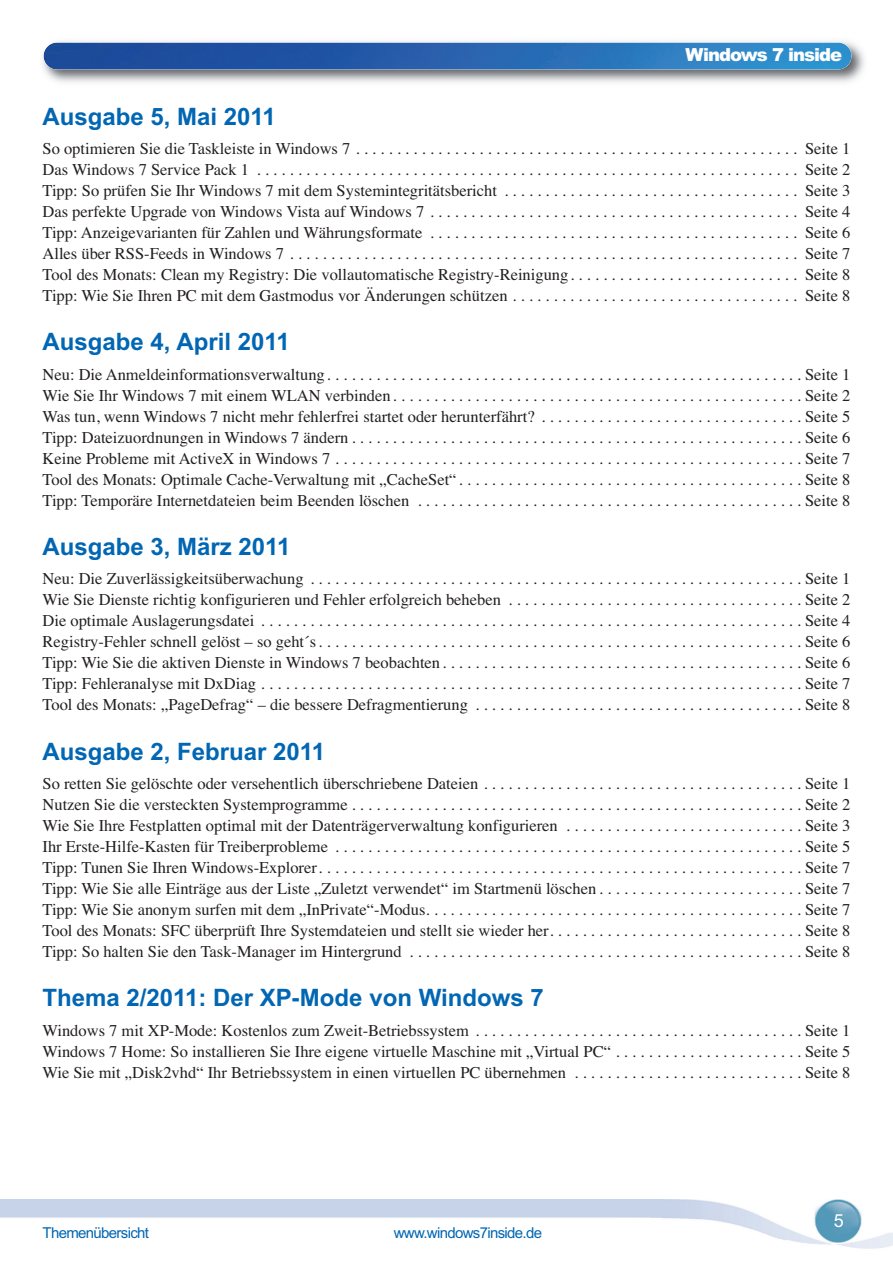
<style>
.page{position:relative;width:893px;height:1263px;background:#fff}
.page>*{position:absolute;margin:0;border:0;box-sizing:border-box;transform-origin:0 0}
.t1{font:700 24px "Arial";color:#0166b3}
.t2{font:900 18px "Arial";letter-spacing:-.055em;color:#fff}
.t3{font:18px "Arial";color:#fff}
.t4{font:16.5px/21px "Times";color:#231f20;text-align:justify}
.t5{font:15px "Arial";letter-spacing:-.045em;color:#0166b3}
</style>
<div class="page">
<img style="left:0;top:1199px;width:893px;height:50px">
<img style="left:42px;top:41px;width:822px;height:42px">
<img style="left:44px;top:43px;width:807px;height:27px;border-radius:14px">
<p class="t2" style="left:685px;top:45px;width:158px">Windows 7 inside</p>
<h1 class="t1" style="left:43px;top:107px;width:235px">Ausgabe 5, Mai 2011</h1>
<p class="t4" style="left:43px;top:140px;width:809px">So optimieren Sie die Taskleiste in Windows 7 . . . . . . . . . . . . . . . . . . . . . . . . . . . . . . . . . . . . . . . . . . . . . . . . . . . . . . Seite 1<br>Das Windows 7 Service Pack 1 . . . . . . . . . . . . . . . . . . . . . . . . . . . . . . . . . . . . . . . . . . . . . . . . . . . . . . . . . . . . . . . . . . Seite 2<br>Tipp: So prüfen Sie Ihr Windows 7 mit dem Systemintegritätsbericht . . . . . . . . . . . . . . . . . . . . . . . . . . . . . . . . . . . . Seite 3<br>Das perfekte Upgrade von Windows Vista auf Windows 7 . . . . . . . . . . . . . . . . . . . . . . . . . . . . . . . . . . . . . . . . . . . . . Seite 4<br>Tipp: Anzeigevarianten für Zahlen und Währungsformate . . . . . . . . . . . . . . . . . . . . . . . . . . . . . . . . . . . . . . . . . . . . . Seite 6<br>Alles über RSS-Feeds in Windows 7 . . . . . . . . . . . . . . . . . . . . . . . . . . . . . . . . . . . . . . . . . . . . . . . . . . . . . . . . . . . . . . Seite 7<br>Tool des Monats: Clean my Registry: Die vollautomatische Registry-Reinigung. . . . . . . . . . . . . . . . . . . . . . . . . . . . Seite 8<br>Tipp: Wie Sie Ihren PC mit dem Gastmodus vor Änderungen schützen . . . . . . . . . . . . . . . . . . . . . . . . . . . . . . . . . . . Seite 8</p>
<h1 class="t1" style="left:43px;top:333px;width:249px">Ausgabe 4, April 2011</h1>
<p class="t4" style="left:43px;top:365px;width:809px">Neu: Die Anmeldeinformationsverwaltung. . . . . . . . . . . . . . . . . . . . . . . . . . . . . . . . . . . . . . . . . . . . . . . . . . . . . . . . . . Seite 1<br>Wie Sie Ihr Windows 7 mit einem WLAN verbinden. . . . . . . . . . . . . . . . . . . . . . . . . . . . . . . . . . . . . . . . . . . . . . . . . . Seite 2<br>Was tun, wenn Windows 7 nicht mehr fehlerfrei startet oder herunterfährt? . . . . . . . . . . . . . . . . . . . . . . . . . . . . . . . . Seite 5<br>Tipp: Dateizuordnungen in Windows 7 ändern . . . . . . . . . . . . . . . . . . . . . . . . . . . . . . . . . . . . . . . . . . . . . . . . . . . . . . . Seite 6<br>Keine Probleme mit ActiveX in Windows 7 . . . . . . . . . . . . . . . . . . . . . . . . . . . . . . . . . . . . . . . . . . . . . . . . . . . . . . . . . Seite 7<br>Tool des Monats: Optimale Cache-Verwaltung mit „CacheSet“. . . . . . . . . . . . . . . . . . . . . . . . . . . . . . . . . . . . . . . . . . Seite 8<br>Tipp: Temporäre Internetdateien beim Beenden löschen . . . . . . . . . . . . . . . . . . . . . . . . . . . . . . . . . . . . . . . . . . . . . . . Seite 8</p>
<h1 class="t1" style="left:43px;top:538px;width:250px">Ausgabe 3, März 2011</h1>
<p class="t4" style="left:43px;top:570px;width:809px">Neu: Die Zuverlässigkeitsüberwachung . . . . . . . . . . . . . . . . . . . . . . . . . . . . . . . . . . . . . . . . . . . . . . . . . . . . . . . . . . . . Seite 1<br>Wie Sie Dienste richtig konfigurieren und Fehler erfolgreich beheben . . . . . . . . . . . . . . . . . . . . . . . . . . . . . . . . . . . . Seite 2<br>Die optimale Auslagerungsdatei . . . . . . . . . . . . . . . . . . . . . . . . . . . . . . . . . . . . . . . . . . . . . . . . . . . . . . . . . . . . . . . . . . Seite 4<br>Registry-Fehler schnell gelöst – so geht´s . . . . . . . . . . . . . . . . . . . . . . . . . . . . . . . . . . . . . . . . . . . . . . . . . . . . . . . . . . . Seite 6<br>Tipp: Wie Sie die aktiven Dienste in Windows 7 beobachten. . . . . . . . . . . . . . . . . . . . . . . . . . . . . . . . . . . . . . . . . . . . Seite 6<br>Tipp: Fehleranalyse mit DxDiag . . . . . . . . . . . . . . . . . . . . . . . . . . . . . . . . . . . . . . . . . . . . . . . . . . . . . . . . . . . . . . . . . . Seite 7<br>Tool des Monats: „PageDefrag“ – die bessere Defragmentierung . . . . . . . . . . . . . . . . . . . . . . . . . . . . . . . . . . . . . . . . Seite 8</p>
<h1 class="t1" style="left:43px;top:742px;width:284px">Ausgabe 2, Februar 2011</h1>
<p class="t4" style="left:43px;top:775px;width:809px">So retten Sie gelöschte oder versehentlich überschriebene Dateien . . . . . . . . . . . . . . . . . . . . . . . . . . . . . . . . . . . . . . . Seite 1<br>Nutzen Sie die versteckten Systemprogramme . . . . . . . . . . . . . . . . . . . . . . . . . . . . . . . . . . . . . . . . . . . . . . . . . . . . . . . Seite 2<br>Wie Sie Ihre Festplatten optimal mit der Datenträgerverwaltung konfigurieren . . . . . . . . . . . . . . . . . . . . . . . . . . . . . Seite 3<br>Ihr Erste-Hilfe-Kasten für Treiberprobleme . . . . . . . . . . . . . . . . . . . . . . . . . . . . . . . . . . . . . . . . . . . . . . . . . . . . . . . . . Seite 5<br>Tipp: Tunen Sie Ihren Windows-Explorer. . . . . . . . . . . . . . . . . . . . . . . . . . . . . . . . . . . . . . . . . . . . . . . . . . . . . . . . . . . Seite 7<br>Tipp: Wie Sie alle Einträge aus der Liste „Zuletzt verwendet“ im Startmenü löschen . . . . . . . . . . . . . . . . . . . . . . . . . Seite 7<br>Tipp: Wie Sie anonym surfen mit dem „InPrivate“-Modus. . . . . . . . . . . . . . . . . . . . . . . . . . . . . . . . . . . . . . . . . . . . . . Seite 7<br>Tool des Monats: SFC überprüft Ihre Systemdateien und stellt sie wieder her. . . . . . . . . . . . . . . . . . . . . . . . . . . . . . . Seite 8<br>Tipp: So halten Sie den Task-Manager im Hintergrund . . . . . . . . . . . . . . . . . . . . . . . . . . . . . . . . . . . . . . . . . . . . . . . . Seite 8</p>
<h1 class="t1" style="left:43px;top:989px;width:503px">Thema 2/2011: Der XP-Mode von Windows 7</h1>
<p class="t4" style="left:43px;top:1021px;width:809px">Windows 7 mit XP-Mode: Kostenlos zum Zweit-Betriebssystem . . . . . . . . . . . . . . . . . . . . . . . . . . . . . . . . . . . . . . . . Seite 1<br>Windows 7 Home: So installieren Sie Ihre eigene virtuelle Maschine mit „Virtual PC“ . . . . . . . . . . . . . . . . . . . . . . . Seite 5<br>Wie Sie mit „Disk2vhd“ Ihr Betriebssystem in einen virtuellen PC übernehmen . . . . . . . . . . . . . . . . . . . . . . . . . . . . Seite 8</p>
<p class="t5" style="left:43px;top:1227px;width:108px">Themenübersicht</p>
<p class="t5" style="left:394px;top:1227px;width:150px">www.windows7inside.de</p>
<p class="t3" style="left:834px;top:1214px;width:12px">5</p>
</div>
